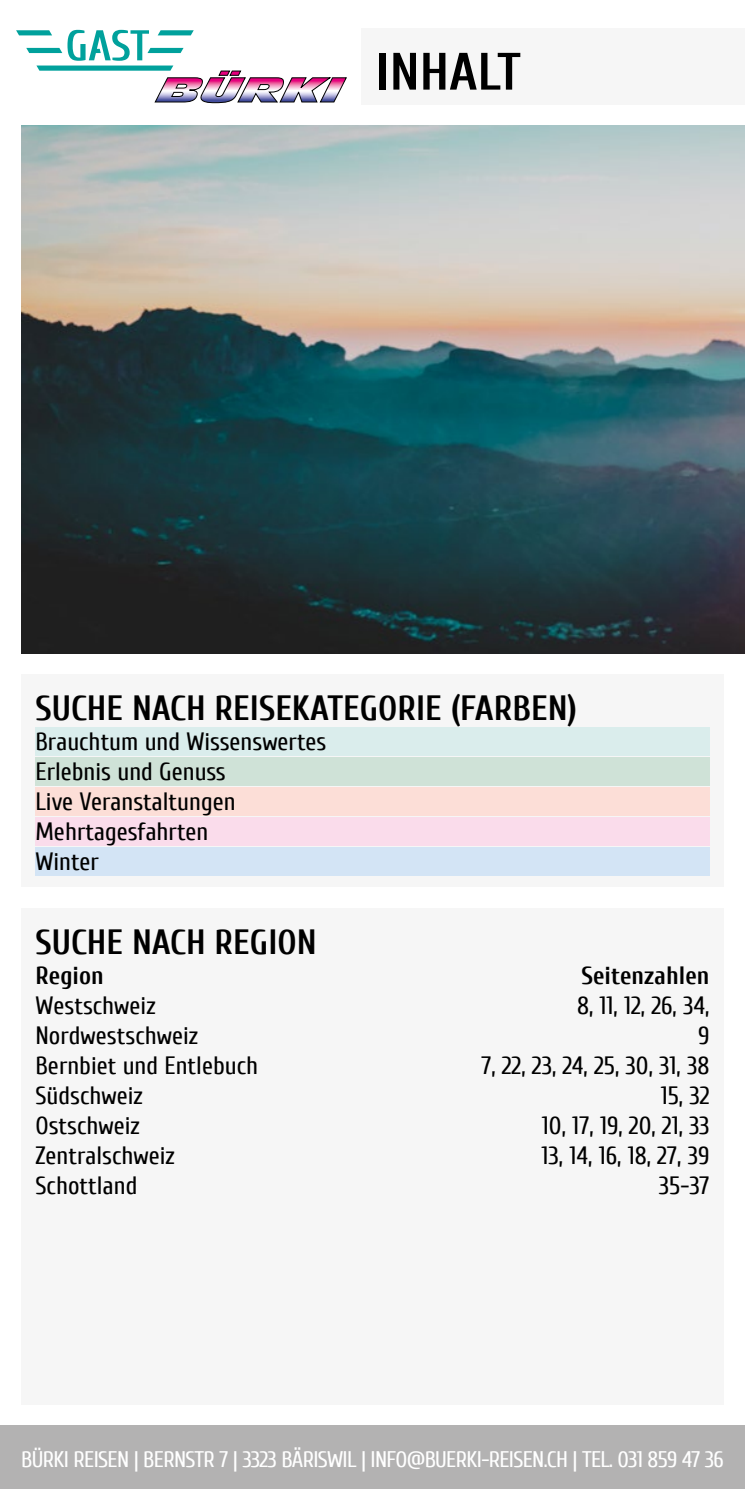
<style>
.page{position:relative;width:745px;height:1489px;background:#fff}
.page>*{position:absolute;margin:0;border:0;box-sizing:border-box;transform-origin:0 0}
.t1{font:700 52.5px "Cuprum";color:#000}
.t2{font:700 35px "Cuprum";color:#000}
.t3{font:25px/30px "Cuprum";color:#000}
.t4{font:700 25px "Cuprum";color:#000}
.t5{font:22.5px "Cuprum";letter-spacing:-.03em;color:#fff}
</style>
<div class="page">
<div style="left:361px;top:28px;width:383px;height:76px;background:#f6f6f6"></div>
<img style="left:21px;top:126px;width:723px;height:527px">
<div style="left:21px;top:674px;width:702px;height:212px;background:#f6f6f6"></div>
<div style="left:35px;top:727px;width:674px;height:29px;background:#daedec"></div>
<div style="left:35px;top:757px;width:674px;height:29px;background:#cfe2d7"></div>
<div style="left:35px;top:787px;width:674px;height:29px;background:#fcded7"></div>
<div style="left:35px;top:817px;width:674px;height:29px;background:#fadceb"></div>
<div style="left:35px;top:847px;width:674px;height:29px;background:#d3e4f5"></div>
<div style="left:21px;top:908px;width:702px;height:496px;background:#f6f6f6"></div>
<div style="left:0;top:1425px;width:744px;height:63px;background:#b3b2b2"></div>
<svg style="left:16px;top:30px;width:331px;height:73px"></svg>
<h1 class="t1" style="left:376px;top:43px;width:202px">FRUTIGEN</h1>
<h1 class="t1" style="left:376px;top:43px;width:146px">INHALT</h1>
<h2 class="t2" style="left:35px;top:688px;width:542px">SUCHE NACH REISEKATEGORIE (FARBEN)</h2>
<p class="t3" style="left:35px;top:726px;width:292px">Brauchtum und Wissenswertes<br>Erlebnis und Genuss<br>Live Veranstaltungen<br>Mehrtagesfahrten<br>Winter</p>
<h2 class="t2" style="left:35px;top:922px;width:282px">SUCHE NACH REGION</h2>
<p class="t4" style="left:35px;top:961px;width:70px">Region</p>
<p class="t4" style="left:581px;top:961px;width:129px">Seitenzahlen</p>
<p class="t3" style="left:35px;top:990px;width:121px">Westschweiz</p>
<p class="t3" style="left:576px;top:990px;width:134px">8, 11, 12, 26, 34,</p>
<p class="t3" style="left:35px;top:1020px;width:164px">Nordwestschweiz</p>
<p class="t3" style="left:697px;top:1020px;width:13px">9</p>
<p class="t3" style="left:35px;top:1050px;width:224px">Bernbiet und Entlebuch</p>
<p class="t3" style="left:481px;top:1050px;width:230px">7, 22, 23, 24, 25, 30, 31, 38</p>
<p class="t3" style="left:35px;top:1080px;width:109px">Südschweiz</p>
<p class="t3" style="left:660px;top:1080px;width:50px">15, 32</p>
<p class="t3" style="left:35px;top:1110px;width:106px">Ostschweiz</p>
<p class="t3" style="left:541px;top:1110px;width:169px">10, 17, 19, 20, 21, 33</p>
<p class="t3" style="left:35px;top:1140px;width:141px">Zentralschweiz</p>
<p class="t3" style="left:541px;top:1140px;width:169px">13, 14, 16, 18, 27, 39</p>
<p class="t3" style="left:35px;top:1170px;width:103px">Schottland</p>
<p class="t3" style="left:658px;top:1170px;width:52px">35-37</p>
<p class="t5" style="left:21px;top:1446px;width:703px">BÜRKI REISEN | BERNSTR 7 | 3323 BÄRISWIL | INFO@BUERKI-REISEN.CH | TEL. 031 859 47 36</p>
<p class="t5" style="left:21px;top:1446px;width:703px">GAST AG | INDUSTRIERING 7 | 427 UTZENSTORF | GAST.CH | NFO@GAST.CH | 032 666 40 80</p>
</div>
